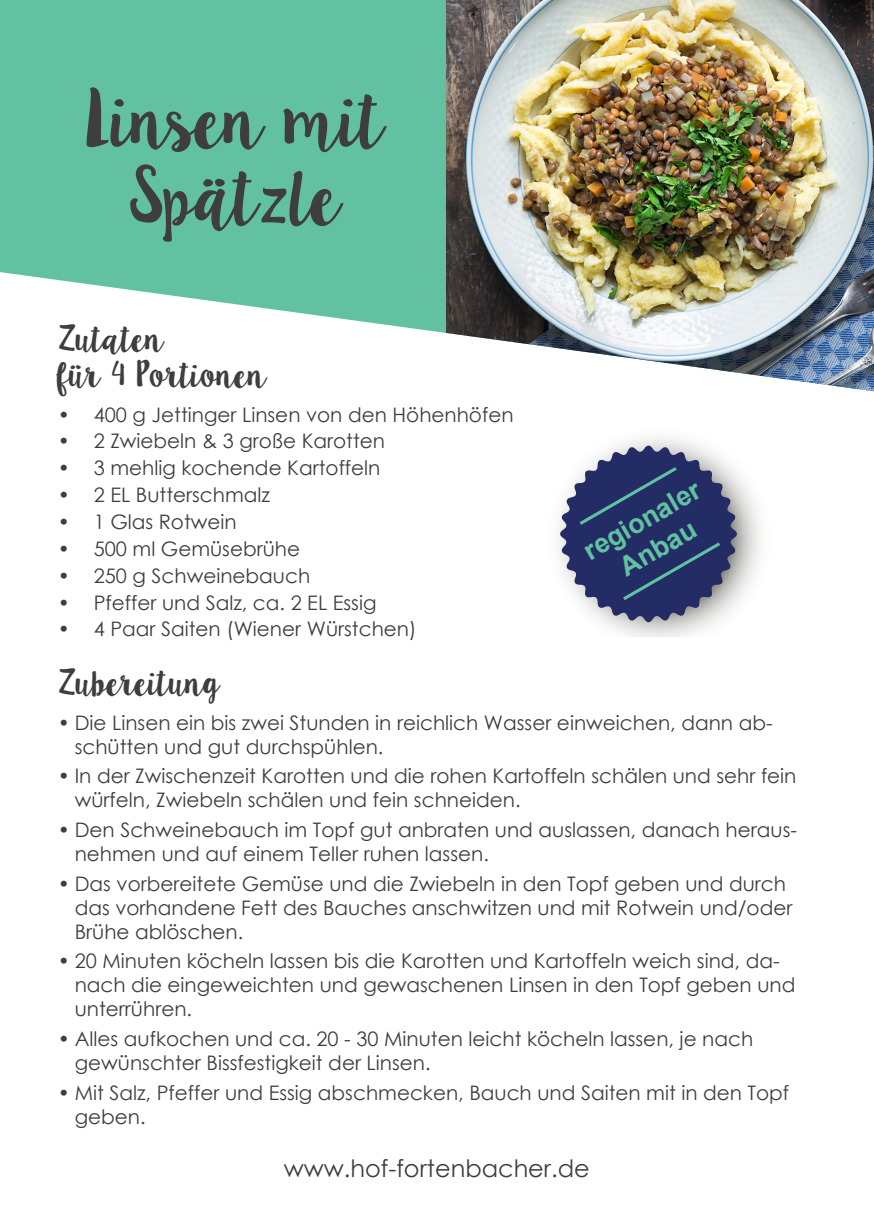
<style>
.page{position:relative;width:874px;height:1225px;background:#fff}
.page>*{position:absolute;margin:0;border:0;box-sizing:border-box;transform-origin:0 0}
.t1{font:64px/76.8px "Lilly Belle";color:#3e3e3f;text-align:center}
.t2{font:30px "Lilly Belle";color:#3e3e3f}
.t3{font:700 27px "Arial";color:#60c2a0}
.t4{font:24px "Century Gothic";color:#3e3e3f}
.t5{font:20px/24px "Century Gothic";color:#3e3e3f}
</style>
<div class="page">
<svg style="left:0;top:0;width:446px;height:333px;background:#6fc6a9"></svg>
<img style="left:446px;top:0;width:427px;height:391px">
<svg style="left:558px;top:437px;width:203px;height:199px"></svg>
<svg style="left:560px;top:445px;width:176px;height:177px;background:#575f86"></svg>
<p class="t1" style="left:85px;top:82px;width:302px">Linsen mit<br>Spätzle</p>
<p class="t2" style="left:58px;top:317px;width:108px">Zutaten</p>
<p class="t2" style="left:58px;top:353px;width:211px">für 4 Portionen</p>
<p class="t5" style="left:58px;top:402px;width:457px">• 400 g Jettinger Linsen von den Höhenhöfen</p>
<p class="t5" style="left:58px;top:429px;width:329px">• 2 Zwiebeln &amp; 3 große Karotten</p>
<p class="t5" style="left:58px;top:456px;width:324px">• 3 mehlig kochende Kartoffeln</p>
<p class="t5" style="left:58px;top:482px;width:214px">• 2 EL Butterschmalz</p>
<p class="t5" style="left:58px;top:509px;width:180px">• 1 Glas Rotwein</p>
<p class="t5" style="left:58px;top:536px;width:244px">• 500 ml Gemüsebrühe</p>
<p class="t5" style="left:58px;top:563px;width:254px">• 250 g Schweinebauch</p>
<p class="t5" style="left:58px;top:590px;width:320px">• Pfeffer und Salz, ca. 2 EL Essig</p>
<p class="t5" style="left:58px;top:617px;width:360px">• 4 Paar Saiten (Wiener Würstchen)</p>
<p class="t2" style="left:58px;top:661px;width:164px">Zubereitung</p>
<p class="t5" style="left:75px;top:710px;width:699px;text-indent:-17px">• Die Linsen ein bis zwei Stunden in reichlich Wasser einweichen, dann ab&shy;schütten und gut durchspühlen.</p>
<p class="t5" style="left:75px;top:764px;width:723px;text-indent:-17px">• In der Zwischenzeit Karotten und die rohen Kartoffeln schälen und sehr fein würfeln, Zwiebeln schälen und fein schneiden.</p>
<p class="t5" style="left:75px;top:817px;width:723px;text-indent:-17px">• Den Schweinebauch im Topf gut anbraten und auslassen, danach heraus&shy;nehmen und auf einem Teller ruhen lassen.</p>
<p class="t5" style="left:75px;top:871px;width:718px;text-indent:-17px">• Das vorbereitete Gemüse und die Zwiebeln in den Topf geben und durch das vorhandene Fett des Bauches anschwitzen und mit Rotwein und/oder<br>Brühe ablöschen.</p>
<p class="t5" style="left:75px;top:949px;width:722px;text-indent:-17px">• 20 Minuten köcheln lassen bis die Karotten und Kartoffeln weich sind, da&shy;nach die eingeweichten und gewaschenen Linsen in den Topf geben und unterrühren.</p>
<p class="t5" style="left:75px;top:1026px;width:679px;text-indent:-17px">• Alles aufkochen und ca. 20 - 30 Minuten leicht köcheln lassen, je nach gewünschter Bissfestigkeit der Linsen.</p>
<p class="t5" style="left:75px;top:1080px;width:715px;text-indent:-17px">• Mit Salz, Pfeffer und Essig abschmecken, Bauch und Saiten mit in den Topf geben.</p>
<p class="t3" style="left:575px;top:536px;width:132px;rotate:-30deg">regionaler</p>
<p class="t3" style="left:612px;top:552px;width:85px;rotate:-30deg">Anbau</p>
<p class="t4" style="left:284px;top:1151px;width:307px">www.hof-fortenbacher.de</p>
</div>
